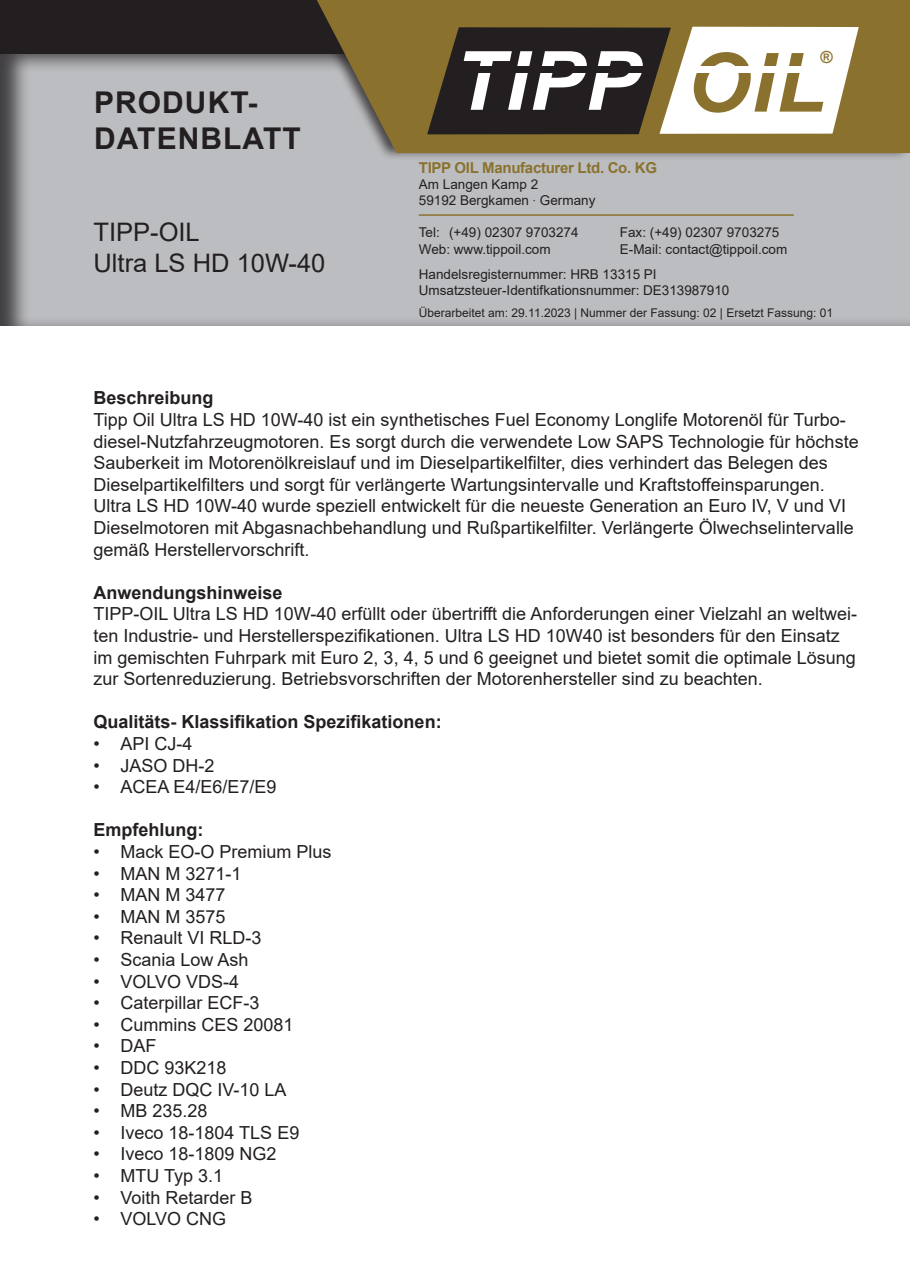
<style>
.page{position:relative;width:910px;height:1280px;background:#fff}
.page>*{position:absolute;margin:0;border:0;box-sizing:border-box;transform-origin:0 0}
.t1{font:italic 700 81.75px "Arial";letter-spacing:.015em;color:#fff}
.t2{font:700 30px/36px "Arial";letter-spacing:.035em;color:#231f20}
.t3{font:25.5px "Arial";color:#231f20}
.t4{font:18px/21.6px "Arial";color:#231f20}
.t5{font:700 18px "Arial";color:#231f20}
.t6{font:700 16.65px "Arial";color:#8a722e}
.t7{font:700 15px "Arial";letter-spacing:-.02em;color:#8a722e}
.t8{font:13.5px/16.2px "Arial";color:#231f20}
.t9{font:12px "Arial";color:#231f20}
.s1{color:#8a722e}
.s2{font-family:"Helvetica Neue LT Std";font-weight:100;font-stretch:condensed}
</style>
<div class="page">
<div style="left:0;top:52px;width:910px;height:276px;background:#231f20;opacity:.75"></div>
<div style="left:0;top:0;width:910px;height:53px;background:#231f20"></div>
<div style="left:300px;top:0;width:610px;height:161px;background:#231f20;opacity:.75"></div>
<svg style="left:317px;top:0;width:593px;height:153px;background:#8b773c"></svg>
<svg style="left:427px;top:27px;width:432px;height:107px"></svg>
<div style="left:454px;top:51px;width:183px;height:77px;background:#231f20"></div>
<div style="left:477px;top:66px;width:171px;height:7px;background:#231f20"></div>
<div style="left:694px;top:66px;width:109px;height:6px;background:#fff"></div>
<hr style="left:419px;top:214px;width:375px;height:2px;background:#8a722e">
<h2 class="t2" style="left:94px;top:85px;width:208px">PRODUKT-<br>DATENBLATT</h2>
<p class="t3" style="left:94px;top:215px;width:108px">TIPP-OIL</p>
<p class="t3" style="left:94px;top:245px;width:233px">Ultra LS HD 10W-40</p>
<h1 class="t1" style="left:454px;top:27px;width:373px">TIPP <span class="s1">OIL</span></h1>
<p class="t6" style="left:820px;top:47px;width:14px">®</p>
<p class="t7" style="left:419px;top:157px;width:240px">TIPP OIL Manufacturer Ltd. Co. KG</p>
<p class="t8" style="left:419px;top:176px;width:178px">Am Langen Kamp 2<br>59192 Bergkamen <span class="s2">·</span> Germany</p>
<p class="t8" style="left:419px;top:224px;width:161px">Tel: (+49) 02307 9703274</p>
<p class="t8" style="left:620px;top:224px;width:161px">Fax: (+49) 02307 9703275</p>
<p class="t8" style="left:419px;top:241px;width:133px">Web: www.tippoil.com</p>
<p class="t8" style="left:419px;top:236px;width:370px;line-height:25.2px;text-indent:201px">E-Mail: contact@tippoil.com<br>Handelsregisternummer: HRB 13315 PI</p>
<p class="t8" style="left:419px;top:282px;width:312px">Umsatzsteuer-Identifkationsnummer: DE313987910</p>
<p class="t9" style="left:419px;top:305px;width:416px">Überarbeitet am: 29.11.2023 | Nummer der Fassung: 02 | Ersetzt Fassung: 01</p>
<p class="t5" style="left:94px;top:385px;width:122px">Beschreibung</p>
<p class="t4" style="left:94px;top:409px;width:767px">Tipp Oil Ultra LS HD 10W-40 ist ein synthetisches Fuel Economy Longlife Motorenöl für Turbo&shy;diesel-Nutzfahrzeugmotoren. Es sorgt durch die verwendete Low SAPS Technologie für höchste Sauberkeit im Motorenölkreislauf und im Dieselpartikelfilter, dies verhindert das Belegen des Dieselpartikelfilters und sorgt für verlängerte Wartungsintervalle und Kraftstoffeinsparungen.<br>Ultra LS HD 10W-40 wurde speziell entwickelt für die neueste Generation an Euro IV, V und VI Dieselmotoren mit Abgasnachbehandlung und Rußpartikelfilter. Verlängerte Ölwechselintervalle gemäß Herstellervorschrift.</p>
<p class="t5" style="left:94px;top:580px;width:191px">Anwendungshinweise</p>
<p class="t4" style="left:94px;top:603px;width:765px">TIPP-OIL Ultra LS HD 10W-40 erfüllt oder übertrifft die Anforderungen einer Vielzahl an weltwei&shy;ten Industrie- und Herstellerspezifikationen. Ultra LS HD 10W40 ist besonders für den Einsatz im gemischten Fuhrpark mit Euro 2, 3, 4, 5 und 6 geeignet und bietet somit die optimale Lösung zur Sortenreduzierung. Betriebsvorschriften der Motorenhersteller sind zu beachten.</p>
<p class="t5" style="left:94px;top:709px;width:350px">Qualitäts- Klassifikation Spezifikationen:</p>
<p class="t4" style="left:94px;top:733px;width:101px">• API CJ-4</p>
<p class="t4" style="left:94px;top:754px;width:123px">• JASO DH-2</p>
<p class="t4" style="left:94px;top:776px;width:185px">• ACEA E4/E6/E7/E9</p>
<p class="t5" style="left:94px;top:817px;width:111px">Empfehlung:</p>
<p class="t4" style="left:94px;top:841px;width:240px">• Mack EO-O Premium Plus</p>
<p class="t4" style="left:94px;top:862px;width:150px">• MAN M 3271-1</p>
<p class="t4" style="left:94px;top:884px;width:134px">• MAN M 3477</p>
<p class="t4" style="left:94px;top:905px;width:134px">• MAN M 3575</p>
<p class="t4" style="left:94px;top:927px;width:170px">• Renault VI RLD-3</p>
<p class="t4" style="left:94px;top:949px;width:157px">• Scania Low Ash</p>
<p class="t4" style="left:94px;top:970px;width:147px">• VOLVO VDS-4</p>
<p class="t4" style="left:94px;top:992px;width:168px">• Caterpillar ECF-3</p>
<p class="t4" style="left:94px;top:1013px;width:202px">• Cummins CES 20081</p>
<p class="t4" style="left:94px;top:1035px;width:64px">• DAF</p>
<p class="t4" style="left:94px;top:1057px;width:135px">• DDC 93K218</p>
<p class="t4" style="left:94px;top:1078px;width:195px">• Deutz DQC IV-10 LA</p>
<p class="t4" style="left:94px;top:1100px;width:116px">• MB 235.28</p>
<p class="t4" style="left:94px;top:1121px;width:207px">• Iveco 18-1804 TLS E9</p>
<p class="t4" style="left:94px;top:1143px;width:185px">• Iveco 18-1809 NG2</p>
<p class="t4" style="left:94px;top:1165px;width:131px">• MTU Typ 3.1</p>
<p class="t4" style="left:94px;top:1186px;width:161px">• Voith Retarder B</p>
<p class="t4" style="left:94px;top:1208px;width:134px">• VOLVO CNG</p>
</div>
